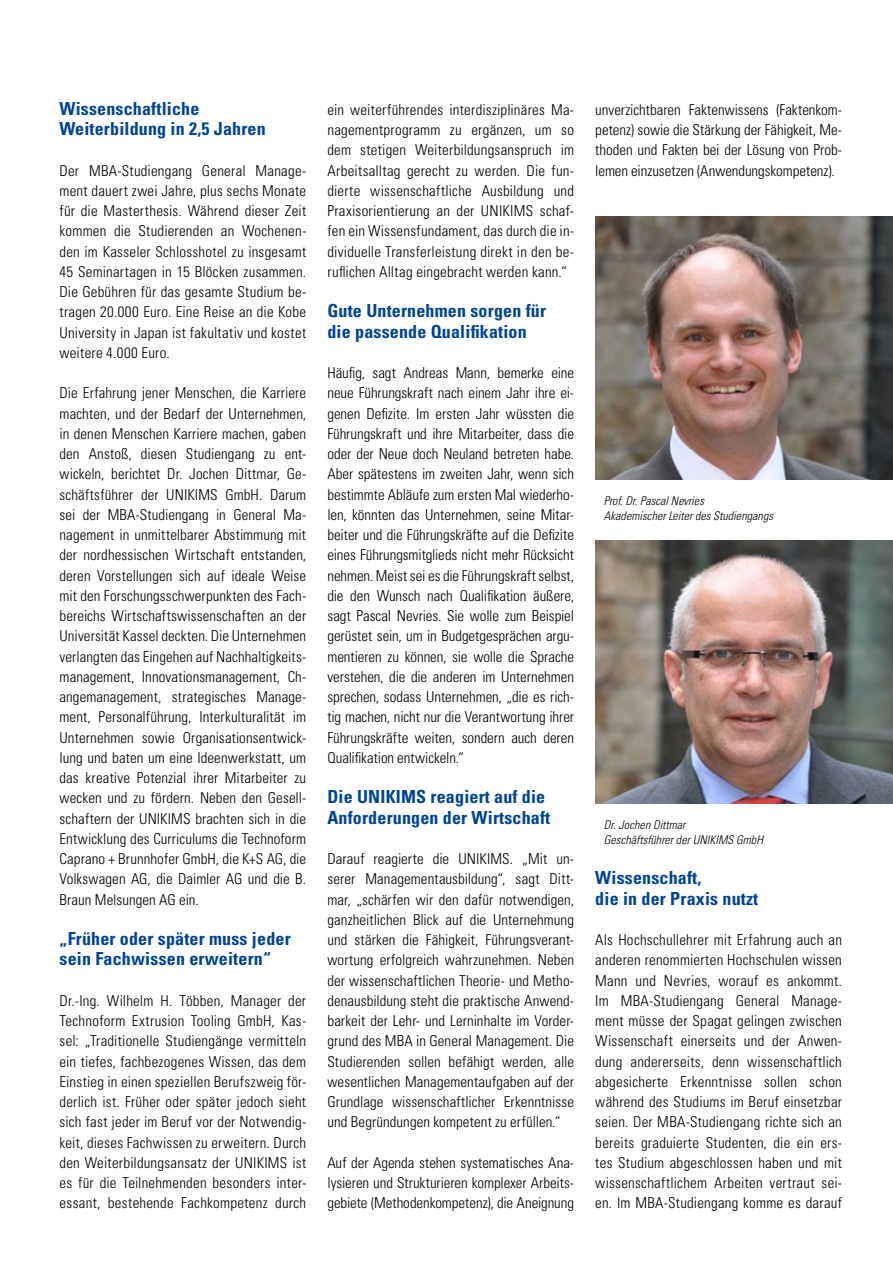
<style>
.page{position:relative;width:893px;height:1263px;background:#fff}
.page>*{position:absolute;margin:0;border:0;box-sizing:border-box;transform-origin:0 0}
.t1{font:700 condensed 18px/20.2px "Univers";letter-spacing:.01em;color:#004494}
.t2{font:300 condensed 15px/20.2px "Univers";letter-spacing:.005em;color:#000;text-align:justify}
.t3{font:italic 300 condensed 12px/15px "Univers";letter-spacing:.005em;color:#000}
</style>
<div class="page">
<img style="left:595px;top:216px;width:298px;height:263px">
<img style="left:595px;top:540px;width:298px;height:263px">
<p class="t1" style="left:60px;top:98px;width:208px">Wissenschaftliche<br>Weiterbildung in 2,5 Jahren</p>
<p class="t2" style="left:60px;top:160px;width:248px">Der MBA-Studiengang General Manage&shy;ment dauert zwei Jahre, plus sechs Monate für die Masterthesis. Während dieser Zeit kommen die Studierenden an Wochenen&shy;den im Kasseler Schlosshotel zu insgesamt 45 Seminartagen in 15 Blöcken zusammen.<br>Die Gebühren für das gesamte Studium be&shy;tragen 20.000 Euro. Eine Reise an die Kobe University in Japan ist fakultativ und kostet weitere 4.000 Euro.</p>
<p class="t2" style="left:60px;top:383px;width:248px">Die Erfahrung jener Menschen, die Karriere machten, und der Bedarf der Unternehmen, in denen Menschen Karriere machen, gaben den Anstoß, diesen Studiengang zu ent&shy;wickeln, berichtet Dr. Jochen Dittmar, Ge&shy;schäftsführer der UNIKIMS GmbH. Darum sei der MBA-Studiengang in General Ma&shy;nagement in unmittelbarer Abstimmung mit der nordhessischen Wirtschaft entstanden, deren Vorstellungen sich auf ideale Weise mit den Forschungsschwerpunkten des Fach&shy;bereichs Wirtschaftswissenschaften an der Universität Kassel deckten. Die Unternehmen verlangten das Eingehen auf Nachhaltigkeits&shy;management, Innovationsmanagement, Ch&shy;angemanagement, strategisches Manage&shy;ment, Personalführung, Interkulturalität im Unternehmen sowie Organisationsentwick&shy;lung und baten um eine Ideenwerkstatt, um das kreative Potenzial ihrer Mitarbeiter zu wecken und zu fördern. Neben den Gesell&shy;schaftern der UNIKIMS brachten sich in die Entwicklung des Curriculums die Technoform Caprano + Brunnhofer GmbH, die K+S AG, die Volkswagen AG, die Daimler AG und die B.<br>Braun Melsungen AG ein.</p>
<p class="t1" style="left:60px;top:928px;width:233px">„Früher oder später muss jeder sein Fachwissen erweitern“</p>
<p class="t2" style="left:60px;top:990px;width:248px">Dr.-Ing. Wilhelm H. Többen, Manager der Technoform Extrusion Tooling GmbH, Kas&shy;sel: „Traditionelle Studiengänge vermitteln ein tiefes, fachbezogenes Wissen, das dem Einstieg in einen speziellen Berufszweig för&shy;derlich ist. Früher oder später jedoch sieht sich fast jeder im Beruf vor der Notwendig&shy;keit, dieses Fachwissen zu erweitern. Durch den Weiterbildungsansatz der UNIKIMS ist es für die Teilnehmenden besonders inter&shy;essant, bestehende Fachkompetenz durch</p>
<p class="t2" style="left:327px;top:99px;width:248px">ein weiterführendes interdisziplinäres Ma&shy;nagementprogramm zu ergänzen, um so dem stetigen Weiterbildungsanspruch im Arbeitsalltag gerecht zu werden. Die fun&shy;dierte wissenschaftliche Ausbildung und Praxisorientierung an der UNIKIMS schaf&shy;fen ein Wissensfundament, das durch die in&shy;dividuelle Transferleistung direkt in den be&shy;ruflichen Alltag eingebracht werden kann.“</p>
<p class="t1" style="left:327px;top:300px;width:220px">Gute Unternehmen sorgen für die passende Qualifikation</p>
<p class="t2" style="left:327px;top:362px;width:248px">Häufig, sagt Andreas Mann, bemerke eine neue Führungskraft nach einem Jahr ihre ei&shy;genen Defizite. Im ersten Jahr wüssten die Führungskraft und ihre Mitarbeiter, dass die oder der Neue doch Neuland betreten habe.<br>Aber spätestens im zweiten Jahr, wenn sich bestimmte Abläufe zum ersten Mal wiederho&shy;len, könnten das Unternehmen, seine Mitar&shy;beiter und die Führungskräfte auf die Defizite eines Führungsmitglieds nicht mehr Rücksicht nehmen. Meist sei es die Führungskraft selbst, die den Wunsch nach Qualifikation äußere, sagt Pascal Nevries. Sie wolle zum Beispiel gerüstet sein, um in Budgetgesprächen argu&shy;mentieren zu können, sie wolle die Sprache verstehen, die die anderen im Unternehmen sprechen, sodass Unternehmen, „die es rich&shy;tig machen, nicht nur die Verantwortung ihrer Führungskräfte weiten, sondern auch deren Qualifikation entwickeln.“</p>
<p class="t1" style="left:327px;top:786px;width:224px">Die UNIKIMS reagiert auf die<br>Anforderungen der Wirtschaft</p>
<p class="t2" style="left:327px;top:848px;width:248px">Darauf reagierte die UNIKIMS. „Mit un&shy;serer Managementausbildung“, sagt Ditt&shy;mar, „schärfen wir den dafür notwendigen, ganzheitlichen Blick auf die Unternehmung und stärken die Fähigkeit, Führungsverant&shy;wortung erfolgreich wahrzunehmen. Neben der wissenschaftlichen Theorie- und Metho&shy;denausbildung steht die praktische Anwend&shy;barkeit der Lehr- und Lerninhalte im Vorder&shy;grund des MBA in General Management. Die Studierenden sollen befähigt werden, alle wesentlichen Managementaufgaben auf der Grundlage wissenschaftlicher Erkenntnisse und Begründungen kompetent zu erfüllen.“</p>
<p class="t2" style="left:327px;top:1152px;width:248px">Auf der Agenda stehen systematisches Ana&shy;lysieren und Strukturieren komplexer Arbeits&shy;gebiete (Methodenkompetenz), die Aneignung</p>
<p class="t2" style="left:595px;top:99px;width:248px">unverzichtbaren Faktenwissens (Faktenkom&shy;petenz) sowie die Stärkung der Fähigkeit, Me&shy;thoden und Fakten bei der Lösung von Prob&shy;lemen einzusetzen (Anwendungskompetenz).</p>
<p class="t3" style="left:604px;top:493px;width:171px">Prof. Dr. Pascal Nevries<br>Akademischer Leiter des Studiengangs</p>
<p class="t3" style="left:604px;top:817px;width:161px">Dr. Jochen Dittmar<br>Geschäftsführer der UNIKIMS GmbH</p>
<p class="t1" style="left:595px;top:867px;width:164px">Wissenschaft,<br>die in der Praxis nutzt</p>
<p class="t2" style="left:595px;top:929px;width:248px">Als Hochschullehrer mit Erfahrung auch an anderen renommierten Hochschulen wissen Mann und Nevries, worauf es ankommt.<br>Im MBA-Studiengang General Manage&shy;ment müsse der Spagat gelingen zwischen Wissenschaft einerseits und der Anwen&shy;dung andererseits, denn wissenschaftlich abgesicherte Erkenntnisse sollen schon während des Studiums im Beruf einsetzbar seien. Der MBA-Studiengang richte sich an bereits graduierte Studenten, die ein ers&shy;tes Studium abgeschlossen haben und mit wissenschaftlichem Arbeiten vertraut sei&shy;en. Im MBA-Studiengang komme es darauf</p>
</div>
